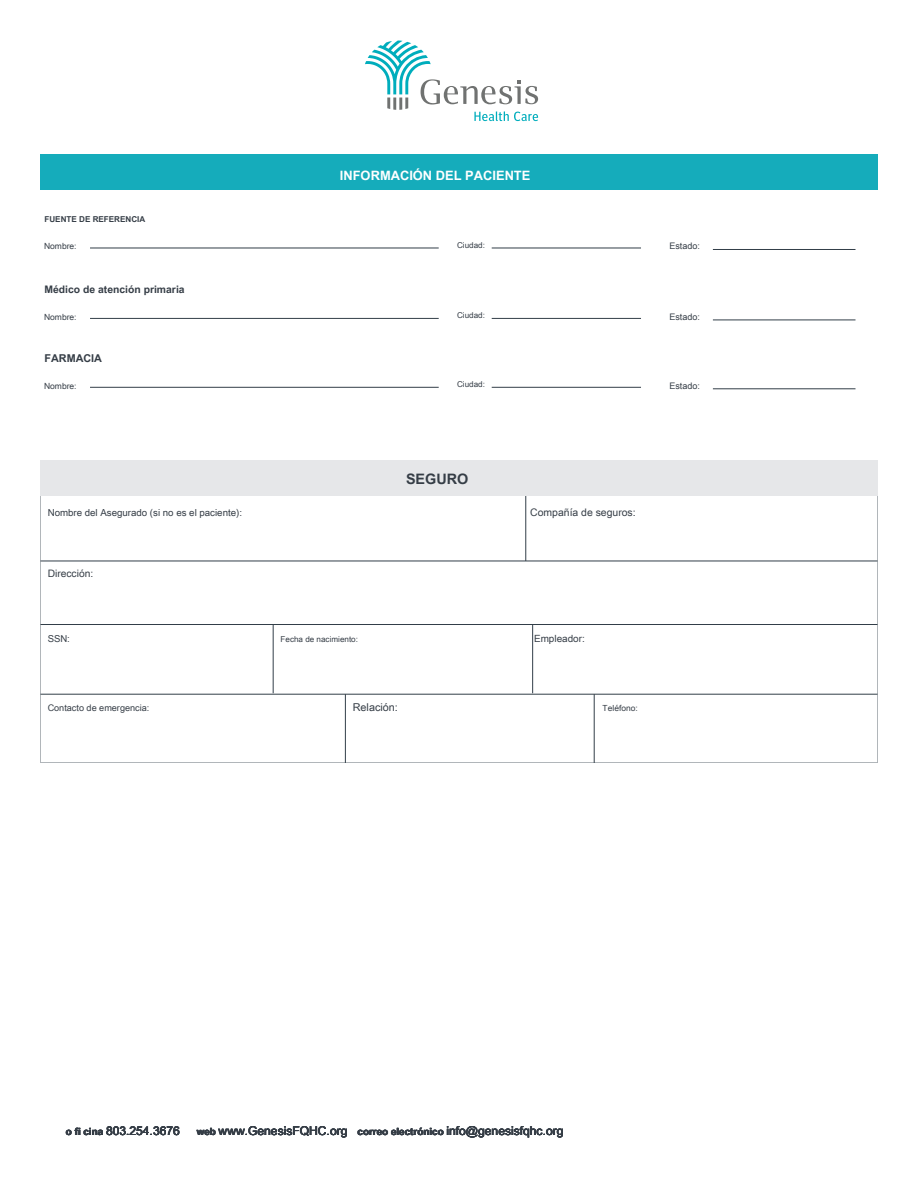
<style>
.page{position:relative;width:918px;height:1188px;background:#fff}
.page>*{position:absolute;margin:0;border:0;box-sizing:border-box;transform-origin:0 0}
.t1{font:700 14.4px "Arial Unicode MS";color:#353d46}
.t2{font:700 12.9px "Arial Unicode MS";color:#fff}
.t3{font:12.15px "Arial Unicode MS";color:#353d46}
.t4{font:10.8px "Arial Unicode MS";color:#353d46}
.t5{font:700 10.8px "Arial Unicode MS";color:#353d46}
.t6{font:700 10.35px "Arial Unicode MS";color:#353d46}
.t7{font:10.35px "Arial Unicode MS";color:#353d46}
.t8{font:10.2px "Arial Unicode MS";color:#353d46}
.t9{font:700 9.9px "Arial Unicode MS";color:#353d46}
.t10{font:9.9px "Arial Unicode MS";color:#353d46}
.t11{font:9.75px "Arial Unicode MS";color:#353d46}
.t12{font:9.6px "Arial Unicode MS";color:#353d46}
.t13{font:9.15px "Arial Unicode MS";color:#353d46}
.t14{font:9px "Arial Unicode MS";color:#353d46}
.t15{font:8.55px "Arial Unicode MS";color:#353d46}
.t16{font:8.4px "Arial Unicode MS";color:#353d46}
.t17{font:8.1px "Arial Unicode MS";color:#353d46}
.t18{font:700 8.1px "Arial Unicode MS";color:#353d46}
.s1{font-weight:700;font-size:9.9px}
</style>
<div class="page">
<div style="left:41px;top:155px;width:837px;height:35px;background:#15acbb"></div>
<hr style="left:90px;top:248px;width:349px;height:1px;background:#323e48">
<hr style="left:492px;top:248px;width:149px;height:1px;background:#323e48">
<hr style="left:713px;top:249px;width:143px;height:1px;background:#323e48">
<svg style="left:365px;top:40px;width:173px;height:81px"></svg>
<hr style="left:90px;top:318px;width:349px;height:1px;background:#323e48">
<hr style="left:492px;top:318px;width:149px;height:1px;background:#323e48">
<hr style="left:713px;top:320px;width:143px;height:1px;background:#323e48">
<hr style="left:90px;top:387px;width:349px;height:1px;background:#323e48">
<hr style="left:492px;top:387px;width:149px;height:1px;background:#323e48">
<hr style="left:713px;top:388px;width:143px;height:1px;background:#323e48">
<svg style="left:41px;top:496px;width:837px;height:267px"></svg>
<hr style="left:41px;top:561px;width:837px;height:1px;background:#323e48">
<hr style="left:41px;top:624px;width:837px;height:1px;background:#323e48">
<hr style="left:526px;top:468px;width:1px;height:93px;background:#323e48">
<hr style="left:273px;top:625px;width:1px;height:68px;background:#323e48">
<hr style="left:532px;top:625px;width:1px;height:68px;background:#323e48">
<hr style="left:41px;top:694px;width:837px;height:1px;background:#323e48">
<hr style="left:345px;top:694px;width:1px;height:69px;background:#323e48">
<hr style="left:594px;top:694px;width:1px;height:69px;background:#323e48">
<div style="left:41px;top:461px;width:837px;height:35px;background:#e6e7e9"></div>
<p class="t18" style="left:45px;top:213px;width:102px">FUENTE DE REFERENCIA</p>
<p class="t15" style="left:44px;top:240px;width:34px">Nombre:</p>
<p class="t6" style="left:45px;top:281px;width:142px">Médico de atención primaria</p>
<p class="t2" style="left:340px;top:166px;width:192px">INFORMACIÓN DEL PACIENTE</p>
<p class="t17" style="left:457px;top:239px;width:29px">Ciudad:</p>
<p class="t14" style="left:669px;top:240px;width:32px">Estado:</p>
<p class="t15" style="left:44px;top:311px;width:34px">Nombre:</p>
<p class="t17" style="left:457px;top:310px;width:29px">Ciudad:</p>
<p class="t14" style="left:669px;top:310px;width:32px">Estado:</p>
<p class="t5" style="left:45px;top:350px;width:59px">FARMACIA</p>
<p class="t15" style="left:44px;top:379px;width:34px">Nombre:</p>
<p class="t17" style="left:457px;top:378px;width:29px">Ciudad:</p>
<p class="t14" style="left:669px;top:379px;width:32px">Estado:</p>
<p class="t1" style="left:406px;top:469px;width:64px">SEGURO</p>
<p class="t11" style="left:48px;top:505px;width:196px">Nombre del Asegurado (si no es el paciente):</p>
<p class="t7" style="left:530px;top:505px;width:107px">Compañía de seguros:</p>
<p class="t8" style="left:48px;top:566px;width:47px">Dirección:</p>
<p class="t12" style="left:48px;top:631px;width:24px">SSN:</p>
<p class="t17" style="left:281px;top:633px;width:79px">Fecha de nacimiento:</p>
<p class="t10" style="left:534px;top:631px;width:52px">Empleador:</p>
<p class="t13" style="left:48px;top:701px;width:103px">Contacto de emergencia:</p>
<p class="t4" style="left:353px;top:700px;width:47px">Relación:</p>
<p class="t16" style="left:603px;top:702px;width:37px">Teléfono:</p>
<p class="t9" style="left:66px;top:1124px;width:39px">o fi cina</p>
<p class="t3" style="left:106px;top:1122px;width:75px">803.254.3676</p>
<p class="t9" style="left:197px;top:1124px;width:21px">web</p>
<p class="t3" style="left:219px;top:1122px;width:130px">www.GenesisFQHC.org</p>
<p class="t3" style="left:358px;top:1122px;width:207px"><span class="s1">correo electrónico</span> info@genesisfqhc.org</p>
</div>
